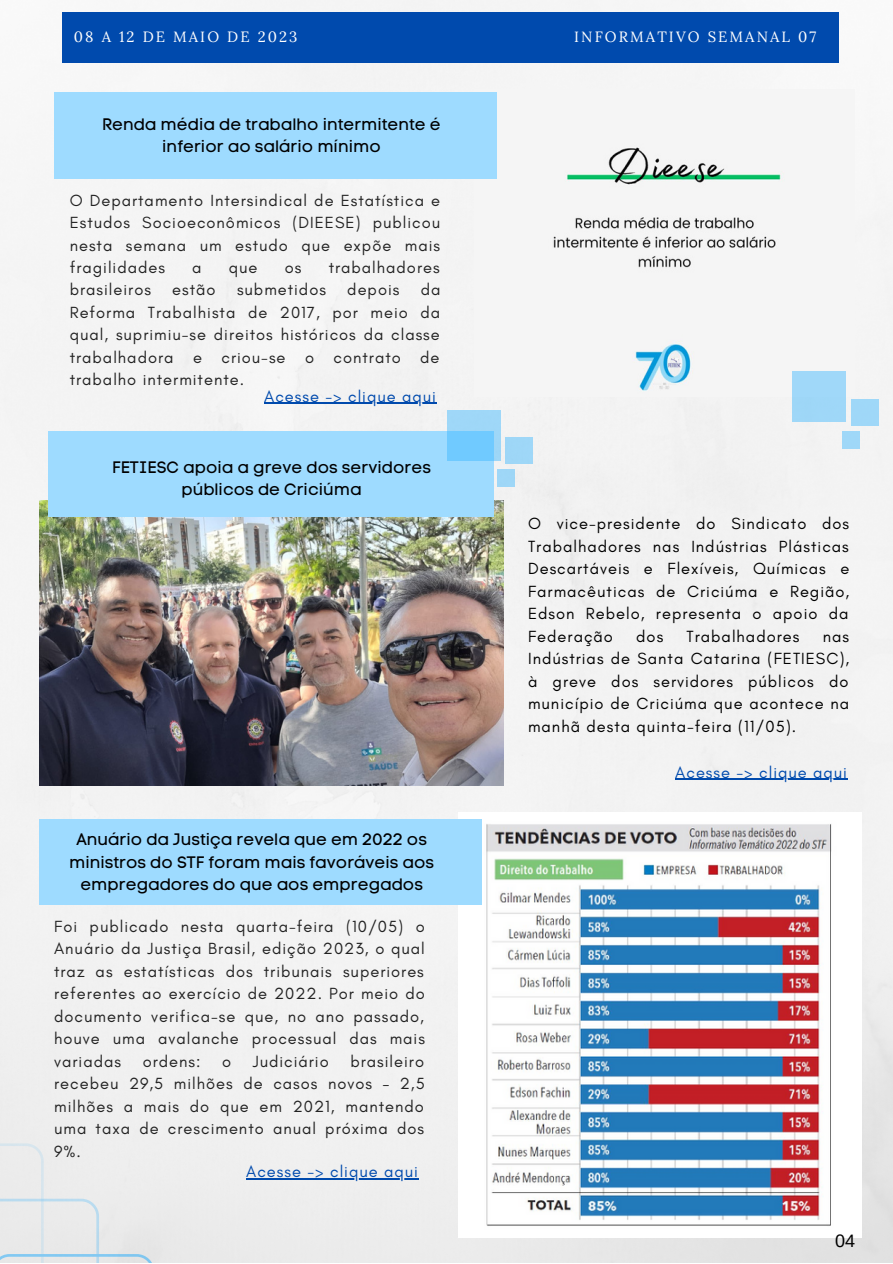
<style>
.page{position:relative;width:893px;height:1264px;background:#fff}
.page>*{position:absolute;margin:0;border:0;box-sizing:border-box;transform-origin:0 0}
.t1{font:18px "Arimo";color:#000}
.t2{font:16.5px/22.5px "Glacial Indifference";letter-spacing:.06em;color:#222;text-align:justify}
.t3{font:16.5px/22.5px "Glacial Indifference";letter-spacing:.06em;color:#000;text-align:justify}
.t4{font:16.5px/22.5px "Code Pro Normal LC";color:#000;text-align:center}
.t5{font:16.5px "Glacial Indifference";letter-spacing:.06em;color:#004aad}
.t6{font:14.85px "Lora";letter-spacing:.14em;color:#fff}
</style>
<div class="page">
<div style="left:0;top:0;width:892px;height:1262px;background:#f3f3f3"></div>
<div style="left:474px;top:89px;width:380px;height:307px;background:#f5f5f5"></div>
<svg style="left:0;top:1143px;width:154px;height:119px;background:#e6e9eb"></svg>
<img style="left:39px;top:501px;width:465px;height:284px">
<div style="left:55px;top:93px;width:442px;height:85px;background:#9edbff"></div>
<div style="left:62px;top:12px;width:776px;height:51px;background:#004aad"></div>
<div style="left:48px;top:431px;width:445px;height:86px;background:#9edbff"></div>
<svg style="left:447px;top:410px;width:53px;height:50px;background:#86d0fb"></svg>
<div style="left:505px;top:438px;width:27px;height:26px;background:#9ed7f7"></div>
<div style="left:496px;top:469px;width:18px;height:18px;background:#9ed7f7"></div>
<div style="left:792px;top:372px;width:53px;height:50px;background:#9fd8f8"></div>
<div style="left:851px;top:400px;width:27px;height:26px;background:#9fd7f8"></div>
<div style="left:842px;top:431px;width:18px;height:18px;background:#9fd8f8"></div>
<hr style="left:264px;top:403px;width:173px;height:1px;background:#004aad">
<hr style="left:675px;top:779px;width:173px;height:1px;background:#004aad">
<img style="left:459px;top:812px;width:402px;height:425px">
<div style="left:39px;top:819px;width:442px;height:85px;background:#9edbff"></div>
<hr style="left:246px;top:1177px;width:173px;height:2px;background:#004aad">
<p class="t6" style="left:74px;top:27px;width:225px">08 A 12 DE MAIO DE 2023</p>
<p class="t6" style="left:574px;top:27px;width:243px">INFORMATIVO SEMANAL 07</p>
<p class="t4" style="left:102px;top:113px;width:340px">Renda média de trabalho intermitente é inferior ao salário mínimo</p>
<p class="t2" style="left:70px;top:188px;width:372px">O Departamento Intersindical de Estatística e Estudos Socioeconômicos (DIEESE) publicou nesta semana um estudo que expõe mais fragilidades</p>
<p class="t2" style="left:192px;top:256px;width:11px">a</p>
<p class="t2" style="left:229px;top:256px;width:30px">que</p>
<p class="t2" style="left:285px;top:256px;width:18px">os</p>
<p class="t2" style="left:328px;top:256px;width:112px">trabalhadores</p>
<p class="t2" style="left:70px;top:278px;width:372px;text-indent:351px">da Reforma Trabalhista de 2017, por meio da qual, suprimiu-se direitos históricos da classe trabalhadora e criou-se o contrato de trabalho intermitente.</p>
<p class="t2" style="left:70px;top:278px;width:83px">brasileiros</p>
<p class="t2" style="left:172px;top:278px;width:45px">estão</p>
<p class="t2" style="left:237px;top:278px;width:90px">submetidos</p>
<p class="t2" style="left:347px;top:278px;width:54px">depois</p>
<p class="t5" style="left:264px;top:386px;width:173px">Acesse -&gt; clique aqui</p>
<p class="t4" style="left:112px;top:455px;width:320px">FETIESC apoia a greve dos servidores públicos de Criciúma</p>
<p class="t4" style="left:69px;top:828px;width:366px">Anuário da Justiça revela que em 2022 os ministros do STF foram mais favoráveis aos empregadores do que aos empregados</p>
<p class="t2" style="left:54px;top:914px;width:372px">Foi publicado nesta quarta-feira (10/05) o Anuário da Justiça Brasil, edição 2023, o qual traz as estatísticas dos tribunais superiores referentes ao exercício de 2022. Por meio do documento verifica-se que, no ano passado, houve uma avalanche processual das mais variadas</p>
<p class="t2" style="left:54px;top:1049px;width:372px;text-indent:296px">brasileiro recebeu 29,5 milhões de casos novos – 2,5 milhões a mais do que em 2021, mantendo uma taxa de crescimento anual próxima dos 9%.</p>
<p class="t2" style="left:143px;top:1049px;width:59px">ordens:</p>
<p class="t2" style="left:222px;top:1049px;width:11px">o</p>
<p class="t2" style="left:253px;top:1049px;width:78px">Judiciário</p>
<p class="t5" style="left:246px;top:1161px;width:173px">Acesse -&gt; clique aqui</p>
<p class="t3" style="left:528px;top:512px;width:323px">O vice-presidente do Sindicato dos Trabalhadores nas Indústrias Plásticas Descartáveis e Flexíveis, Químicas e Farmacêuticas de Criciúma e Região, Edson Rebelo, representa o apoio da Federação</p>
<p class="t3" style="left:636px;top:624px;width:29px">dos</p>
<p class="t3" style="left:686px;top:624px;width:114px">Trabalhadores</p>
<p class="t3" style="left:528px;top:624px;width:323px;text-indent:294px">nas Indústrias de Santa Catarina (FETIESC), à greve dos servidores públicos do município de Criciúma que acontece na manhã desta quinta-feira (11/05).</p>
<p class="t5" style="left:675px;top:762px;width:173px">Acesse -&gt; clique aqui</p>
<p class="t1" style="left:835px;top:1230px;width:21px">04</p>
</div>
